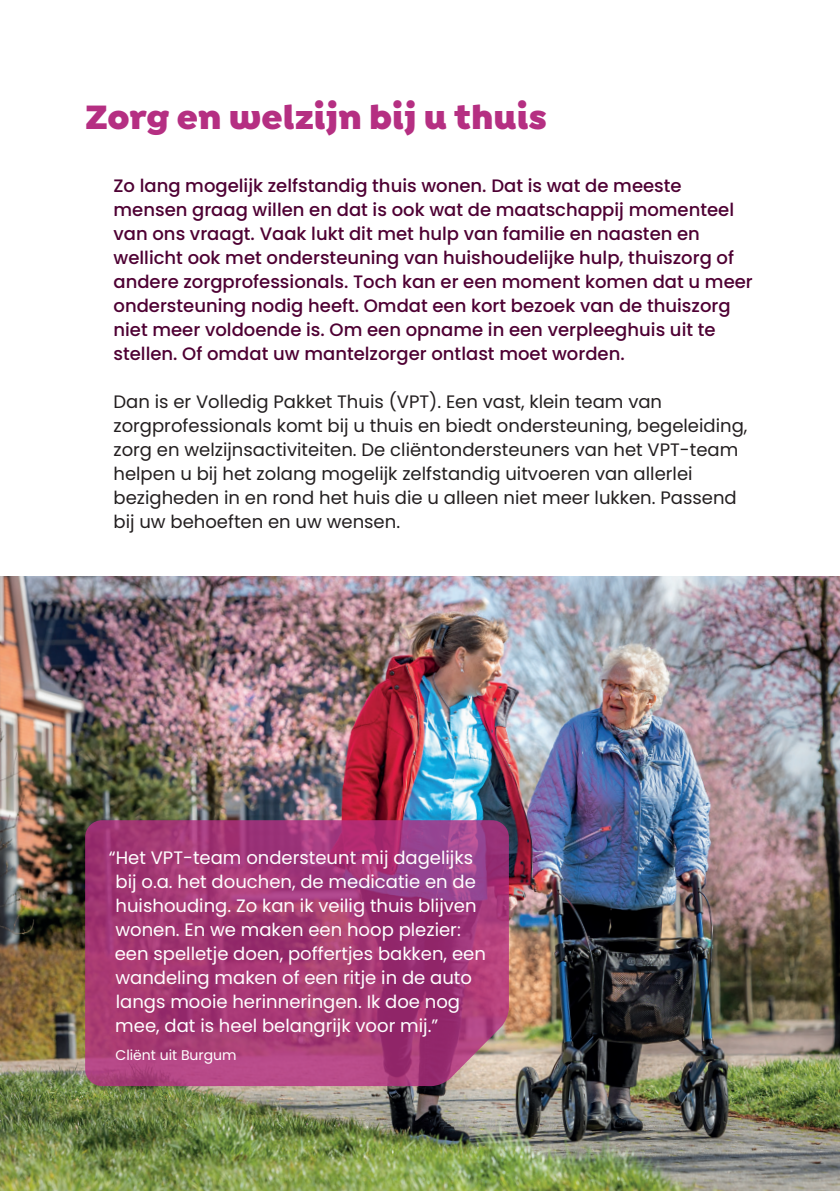
<style>
.page{position:relative;width:840px;height:1191px;background:#fff}
.page>*{position:absolute;margin:0;border:0;box-sizing:border-box;transform-origin:0 0}
.t1{font:900 36px "Isidora Sans Alt";color:#b52f82}
.t2{font:500 18px/24px "Poppins";color:#4e0033}
.t3{font:18px/24px "Poppins";color:#231f20}
.t4{font:18px/24px "Poppins";color:#fff}
.t5{font:14px "Poppins";color:#fff}
</style>
<div class="page">
<img style="left:0;top:576px;width:839px;height:615px">
<svg style="left:85px;top:820px;width:423px;height:266px;background:#a43b78"></svg>
<p class="t1" style="left:85px;top:94px;width:463px">Zorg en welzijn bij u thuis</p>
<p class="t2" style="left:113px;top:174px;width:640px">Zo lang mogelijk zelfstandig thuis wonen. Dat is wat de meeste mensen graag willen en dat is ook wat de maatschappij momenteel van ons vraagt. Vaak lukt dit met hulp van familie en naasten en wellicht ook met ondersteuning van huishoudelijke hulp, thuiszorg of andere zorgprofessionals. Toch kan er een moment komen dat u meer ondersteuning nodig heeft. Omdat een kort bezoek van de thuiszorg niet meer voldoende is. Om een opname in een verpleeghuis uit te stellen. Of omdat uw mantelzorger ontlast moet worden.</p>
<p class="t3" style="left:113px;top:390px;width:635px">Dan is er Volledig Pakket Thuis (VPT). Een vast, klein team van zorgprofessionals komt bij u thuis en biedt ondersteuning, begeleiding, zorg en welzijnsactiviteiten. De cliëntondersteuners van het VPT-team helpen u bij het zolang mogelijk zelfstandig uitvoeren van allerlei bezigheden in en rond het huis die u alleen niet meer lukken. Passend bij uw behoeften en uw wensen.</p>
<p class="t4" style="left:115px;top:846px;width:372px;text-indent:-6px">“Het VPT-team ondersteunt mij dagelijks bij o.a. het douchen, de medicatie en de huishouding. Zo kan ik veilig thuis blijven wonen. En we maken een hoop plezier: een spelletje doen, poffertjes bakken, een wandeling maken of een ritje in de auto langs mooie herinneringen. Ik doe nog mee, dat is heel belangrijk voor mij.”</p>
<p class="t5" style="left:115px;top:1047px;width:123px">Cliënt uit Burgum</p>
</div>
